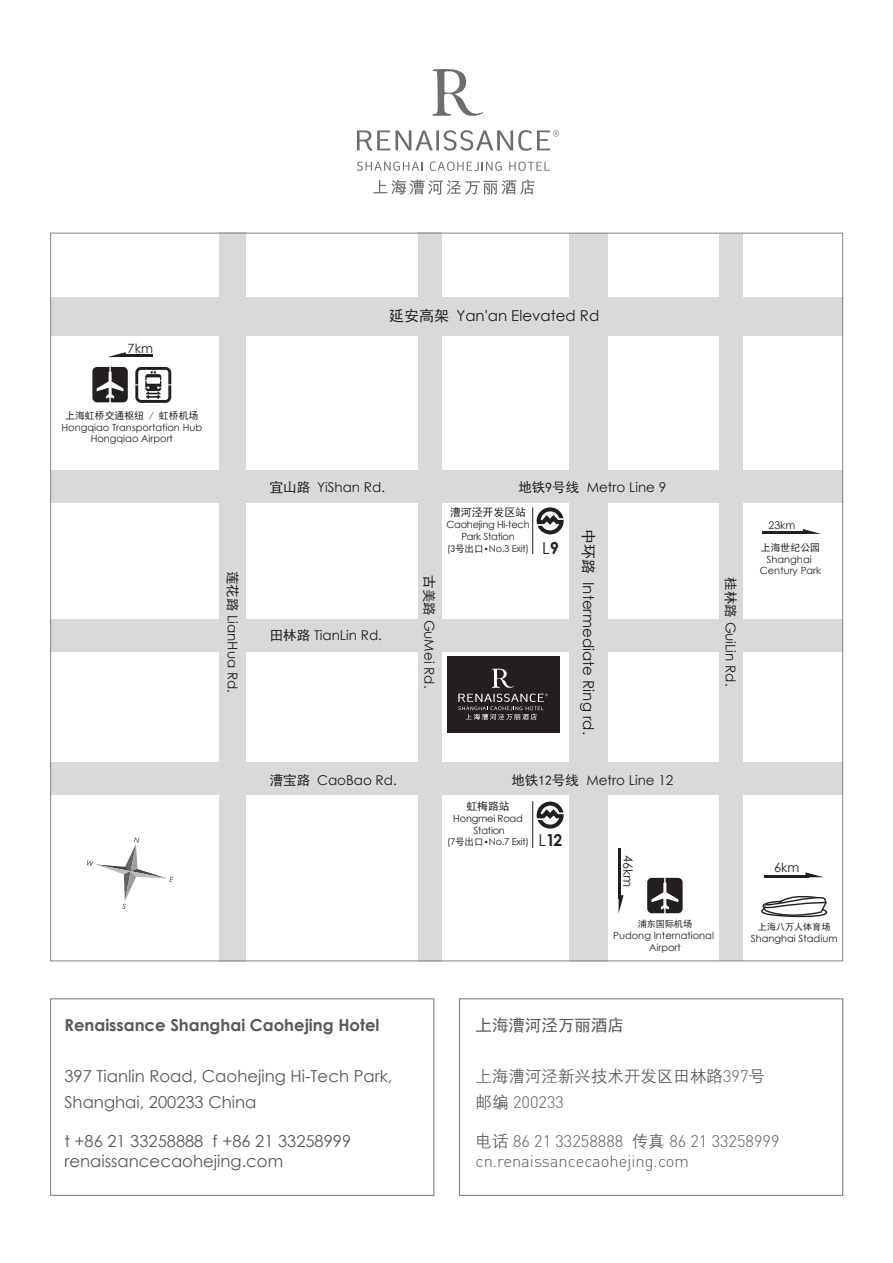
<style>
.page{position:relative;width:893px;height:1263px;background:#fff}
.page>*{position:absolute;margin:0;border:0;box-sizing:border-box;transform-origin:0 0}
.t1{font:16.5px/25.5px "Century Gothic";color:#57585a}
.t2{font:300 16.5px/19.8px "DIN";color:#57585a}
.t3{font:700 16.5px "Century Gothic";color:#57585a}
.t4{font:16.5px "FZZDXJW GB1 0";color:#57585a}
.t5{font:16.5px "Sim Hei";color:#57585a}
.t6{font:700 16.5px "Century Gothic";color:#231f20;scale:.95 1}
.t7{font:16.5px "Century Gothic";color:#231f20}
.t8{font:15px "Century Gothic";color:#231f20}
.t9{font:13.5px "Century Gothic";color:#231f20}
.t10{font:12.75px "Century Gothic";color:#231f20}
.t11{font:10.8px "Sim Hei";color:#231f20}
.t12{font:10.65px "Century Gothic";color:#231f20}
.t13{font:9.9px/11.9px "Century Gothic";color:#231f20;text-align:center}
.t14{font:9.9px/11.9px "Century Gothic";letter-spacing:-.025em;color:#231f20;text-align:center}
.t15{font:9.9px "Sim Hei";color:#231f20}
.t16{font:9.6px "Century Gothic";letter-spacing:-.025em;color:#231f20}
.t17{font:9px "Sim Hei";color:#231f20}
.s1{font-family:"Sim Hei"}
.s2{font-weight:700}
.s3{font-size:8.25px}
.s4{font-weight:400}
.s5{font-family:"DIN";font-weight:300}
.s6{font-family:"FZZDXJW GB1 0";font-weight:400}
</style>
<div class="page">
<div style="left:219px;top:232px;width:26px;height:729px;background:#dad8d9"></div>
<div style="left:418px;top:232px;width:24px;height:729px;background:#dad8d9"></div>
<div style="left:719px;top:234px;width:24px;height:727px;background:#dad8d9"></div>
<div style="left:51px;top:297px;width:792px;height:38px;background:#dad8d9"></div>
<div style="left:51px;top:470px;width:792px;height:32px;background:#dad8d9"></div>
<div style="left:51px;top:619px;width:792px;height:32px;background:#dad8d9"></div>
<div style="left:51px;top:762px;width:792px;height:33px;background:#dad8d9"></div>
<div style="left:569px;top:233px;width:39px;height:728px;background:#dad8d9"></div>
<svg style="left:92px;top:367px;width:36px;height:35px"></svg>
<svg style="left:135px;top:367px;width:36px;height:36px"></svg>
<svg style="left:647px;top:878px;width:36px;height:35px"></svg>
<svg style="left:761px;top:896px;width:67px;height:22px"></svg>
<div style="left:447px;top:656px;width:112px;height:76px;background:#231f20"></div>
<svg style="left:458px;top:669px;width:90px;height:51px"></svg>
<svg style="left:537px;top:507px;width:27px;height:27px"></svg>
<hr style="left:619px;top:848px;width:2px;height:51px;background:#231f20">
<svg style="left:619px;top:895px;width:4px;height:17px"></svg>
<hr style="left:122px;top:355px;width:31px;height:2px;background:#231f20">
<svg style="left:108px;top:352px;width:18px;height:5px"></svg>
<hr style="left:762px;top:532px;width:44px;height:2px;background:#231f20">
<svg style="left:803px;top:529px;width:18px;height:5px"></svg>
<hr style="left:765px;top:875px;width:44px;height:2px;background:#231f20">
<svg style="left:805px;top:872px;width:18px;height:5px"></svg>
<svg style="left:537px;top:802px;width:27px;height:27px"></svg>
<hr style="left:532px;top:507px;width:1px;height:47px;background:#231f20">
<hr style="left:532px;top:801px;width:1px;height:47px;background:#231f20">
<svg style="left:87px;top:837px;width:86px;height:72px"></svg>
<svg style="left:374px;top:179px;width:161px;height:16px"></svg>
<svg style="left:357px;top:130px;width:202px;height:21px"></svg>
<svg style="left:432px;top:69px;width:51px;height:47px"></svg>
<svg style="left:357px;top:162px;width:66px;height:9px"></svg>
<svg style="left:430px;top:162px;width:72px;height:9px"></svg>
<svg style="left:509px;top:162px;width:41px;height:9px"></svg>
<div style="left:50px;top:998px;width:384px;height:198px;border:1px solid #808285"></div>
<div style="left:459px;top:998px;width:384px;height:198px;border:1px solid #808285"></div>
<p class="t10" style="left:128px;top:340px;width:27px">7km</p>
<p class="t15" style="left:65px;top:410px;width:135px">上海虹桥交通枢纽 / 虹桥机场</p>
<p class="t13" style="left:62px;top:421px;width:142px">Hongqiao Transportation Hub<br>Hongqiao Airport</p>
<p class="t8" style="left:389px;top:305px;width:212px"><span class="s1">延安高架</span> Yan'an Elevated Rd</p>
<p class="t9" style="left:270px;top:478px;width:117px"><span class="s1">宜山路</span> YiShan Rd.</p>
<p class="t9" style="left:518px;top:478px;width:149px"><span class="s1">地铁9号线</span> Metro Line 9</p>
<p class="t8" style="left:599px;top:529px;width:207px;rotate:90deg"><span class="s1">中环路</span> Intermediate Ring rd.</p>
<p class="t11" style="left:450px;top:507px;width:78px">漕河泾开发区站</p>
<p class="t14" style="left:446px;top:518px;width:85px">Caohejing Hi-tech<br>Park Station</p>
<p class="t7" style="left:542px;top:537px;width:18px">L<span class="s2">9</span></p>
<p class="t16" style="left:447px;top:541px;width:84px">(<span class="s1">3号出口</span><span class="s3">•</span>No.3 Exit)</p>
<p class="t9" style="left:242px;top:571px;width:124px;rotate:90deg"><span class="s1">莲花路</span> LianHua Rd.</p>
<p class="t9" style="left:740px;top:577px;width:111px;rotate:90deg"><span class="s1">桂林路</span> GuiLin Rd.</p>
<p class="t9" style="left:439px;top:575px;width:115px;rotate:90deg"><span class="s1">古美路</span> GuMei Rd.</p>
<p class="t9" style="left:270px;top:626px;width:114px"><span class="s1">田林路</span> TianLin Rd.</p>
<p class="t12" style="left:768px;top:518px;width:29px">23km</p>
<p class="t15" style="left:761px;top:542px;width:61px">上海世纪公园</p>
<p class="t13" style="left:760px;top:553px;width:63px">Shanghai<br>Century Park</p>
<p class="t9" style="left:270px;top:770px;width:129px"><span class="s1">漕宝路</span> CaoBao Rd.</p>
<p class="t9" style="left:511px;top:770px;width:164px"><span class="s1">地铁12号线</span> Metro Line 12</p>
<p class="t11" style="left:466px;top:801px;width:45px">虹梅路站</p>
<p class="t14" style="left:453px;top:812px;width:71px">Hongmei Road<br>Station</p>
<p class="t16" style="left:447px;top:835px;width:84px">(<span class="s1">7号出口</span><span class="s3">•</span>No.7 Exit)</p>
<p class="t6" style="left:539px;top:827px;width:26px"><span class="s4">L</span>12</p>
<p class="t10" style="left:637px;top:855px;width:34px;rotate:91deg">46km</p>
<p class="t17" style="left:638px;top:919px;width:56px">浦东国际机场</p>
<p class="t13" style="left:613px;top:929px;width:102px">Pudong International<br>Airport</p>
<p class="t10" style="left:774px;top:859px;width:27px">6km</p>
<p class="t17" style="left:758px;top:923px;width:74px">上海八万人体育场</p>
<p class="t13" style="left:751px;top:933px;width:88px">Shanghai Stadium</p>
<p class="t3" style="left:64px;top:1012px;width:317px">Renaissance Shanghai Caohejing Hotel</p>
<p class="t1" style="left:64px;top:1063px;width:330px">397 Tianlin Road, Caohejing Hi-Tech Park,<br>Shanghai, 200233 China</p>
<p class="t1" style="left:64px;top:1131px;width:288px;line-height:19.8px">t +86 21 33258888 f +86 21 33258999 renaissancecaohejing.com</p>
<p class="t5" style="left:476px;top:1017px;width:150px">上海漕河泾万丽酒店</p>
<p class="t4" style="left:476px;top:1067px;width:291px">上海漕河泾新兴技术开发区田林路<span class="s5">397</span>号</p>
<p class="t2" style="left:476px;top:1091px;width:90px"><span class="s6">邮编</span> 200233</p>
<p class="t2" style="left:476px;top:1131px;width:305px"><span class="s6">电话</span> 86 21 33258888 <span class="s6">传真</span> 86 21 33258999 cn.renaissancecaohejing.com</p>
</div>
